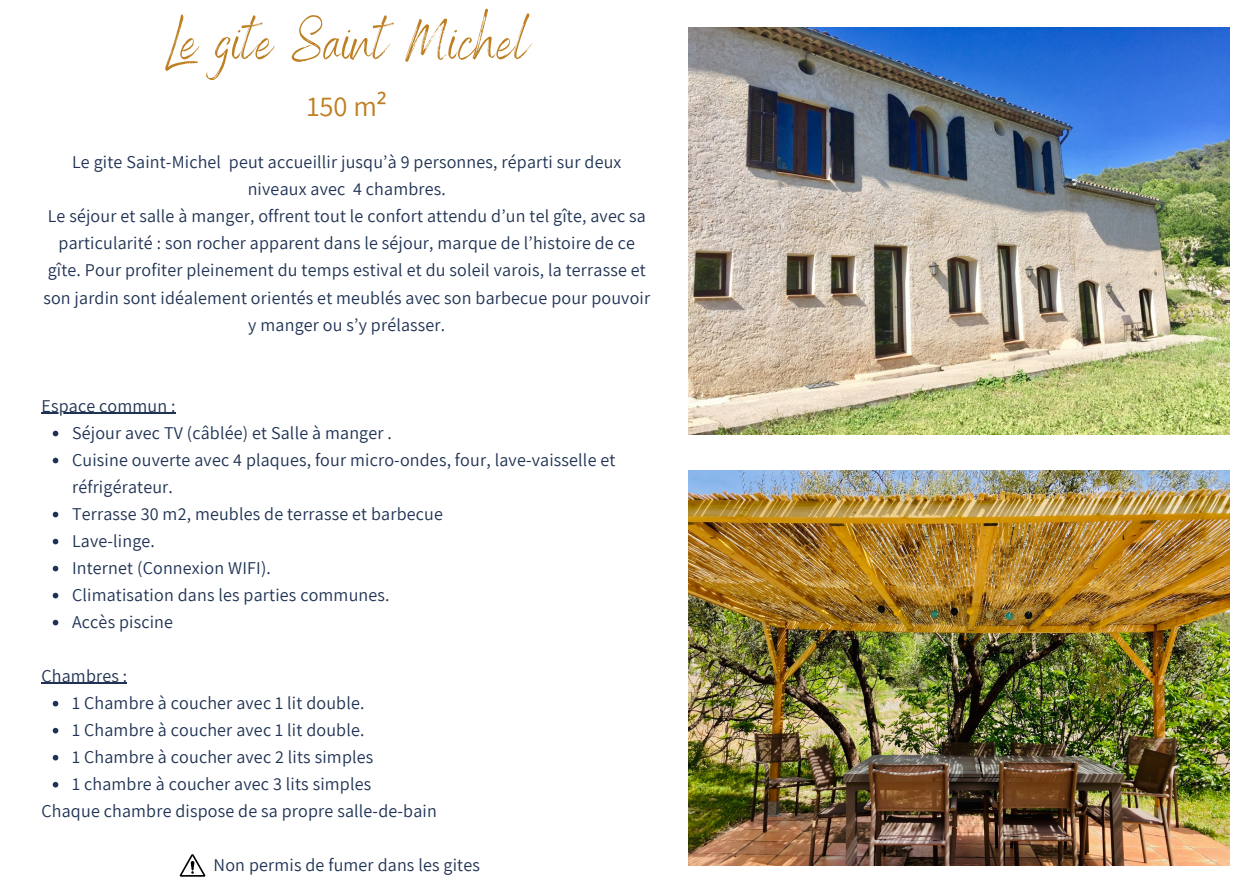
<style>
.page{position:relative;width:1254px;height:894px;background:#fff}
.page>*{position:absolute;margin:0;border:0;box-sizing:border-box;transform-origin:0 0}
.t1{font:57px "Benedict";letter-spacing:.02em;color:#bd7f22}
.t2{font:28.5px "Assistant";color:#bd7f22}
.t3{font:18px/27px "Assistant";letter-spacing:.01em;color:#1f3253;text-align:center}
.s1{font-family:"Noto Sans"}
</style>
<div class="page">
<img style="left:689px;top:28px;width:541px;height:406px">
<svg style="left:53px;top:430px;width:5px;height:6px"></svg>
<svg style="left:53px;top:457px;width:5px;height:6px"></svg>
<svg style="left:53px;top:511px;width:5px;height:6px"></svg>
<svg style="left:53px;top:538px;width:5px;height:6px"></svg>
<svg style="left:53px;top:565px;width:5px;height:6px"></svg>
<svg style="left:53px;top:592px;width:5px;height:6px"></svg>
<svg style="left:53px;top:619px;width:5px;height:6px"></svg>
<svg style="left:53px;top:700px;width:5px;height:6px"></svg>
<svg style="left:53px;top:727px;width:5px;height:6px"></svg>
<svg style="left:53px;top:754px;width:5px;height:6px"></svg>
<svg style="left:53px;top:781px;width:5px;height:6px"></svg>
<hr style="left:41px;top:412px;width:130px;height:1px;background:#1f3253">
<hr style="left:41px;top:682px;width:86px;height:1px;background:#1f3253">
<svg style="left:180px;top:854px;width:25px;height:22px"></svg>
<img style="left:689px;top:470px;width:541px;height:395px">
<p class="t1" style="left:165px;top:5px;width:365px">Le gite Saint Michel</p>
<p class="t2" style="left:307px;top:87px;width:82px">150 m<span class="s1">²</span></p>
<p class="t3" style="left:72px;top:148px;width:551px">Le gite Saint-Michel peut accueillir jusqu’à 9 personnes, réparti sur deux niveaux avec 4 chambres.</p>
<p class="t3" style="left:43px;top:202px;width:608px">Le séjour et salle à manger, offrent tout le confort attendu d’un tel gîte, avec sa particularité : son rocher apparent dans le séjour, marque de l’histoire de ce gîte. Pour profiter pleinement du temps estival et du soleil varois, la terrasse et son jardin sont idéalement orientés et meublés avec son barbecue pour pouvoir y manger ou s’y prélasser.</p>
<p class="t3" style="left:41px;top:391px;width:136px">Espace commun :</p>
<p class="t3" style="left:72px;top:418px;width:321px">Séjour avec TV (câblée) et Salle à manger .</p>
<p class="t3" style="left:72px;top:445px;width:545px;text-align:left">Cuisine ouverte avec 4 plaques, four micro-ondes, four, lave-vaisselle et réfrigérateur.</p>
<p class="t3" style="left:72px;top:499px;width:372px">Terrasse 30 m2, meubles de terrasse et barbecue</p>
<p class="t3" style="left:72px;top:526px;width:84px">Lave-linge.</p>
<p class="t3" style="left:72px;top:553px;width:200px">Internet (Connexion WIFI).</p>
<p class="t3" style="left:72px;top:580px;width:319px">Climatisation dans les parties communes.</p>
<p class="t3" style="left:72px;top:607px;width:103px">Accès piscine</p>
<p class="t3" style="left:41px;top:661px;width:87px">Chambres :</p>
<p class="t3" style="left:72px;top:688px;width:294px">1 Chambre à coucher avec 1 lit double.</p>
<p class="t3" style="left:72px;top:715px;width:294px">1 Chambre à coucher avec 1 lit double.</p>
<p class="t3" style="left:72px;top:742px;width:303px">1 Chambre à coucher avec 2 lits simples</p>
<p class="t3" style="left:72px;top:769px;width:301px">1 chambre à coucher avec 3 lits simples</p>
<p class="t3" style="left:41px;top:796px;width:397px">Chaque chambre dispose de sa propre salle-de-bain</p>
<p class="t3" style="left:214px;top:850px;width:268px">Non permis de fumer dans les gites</p>
</div>
